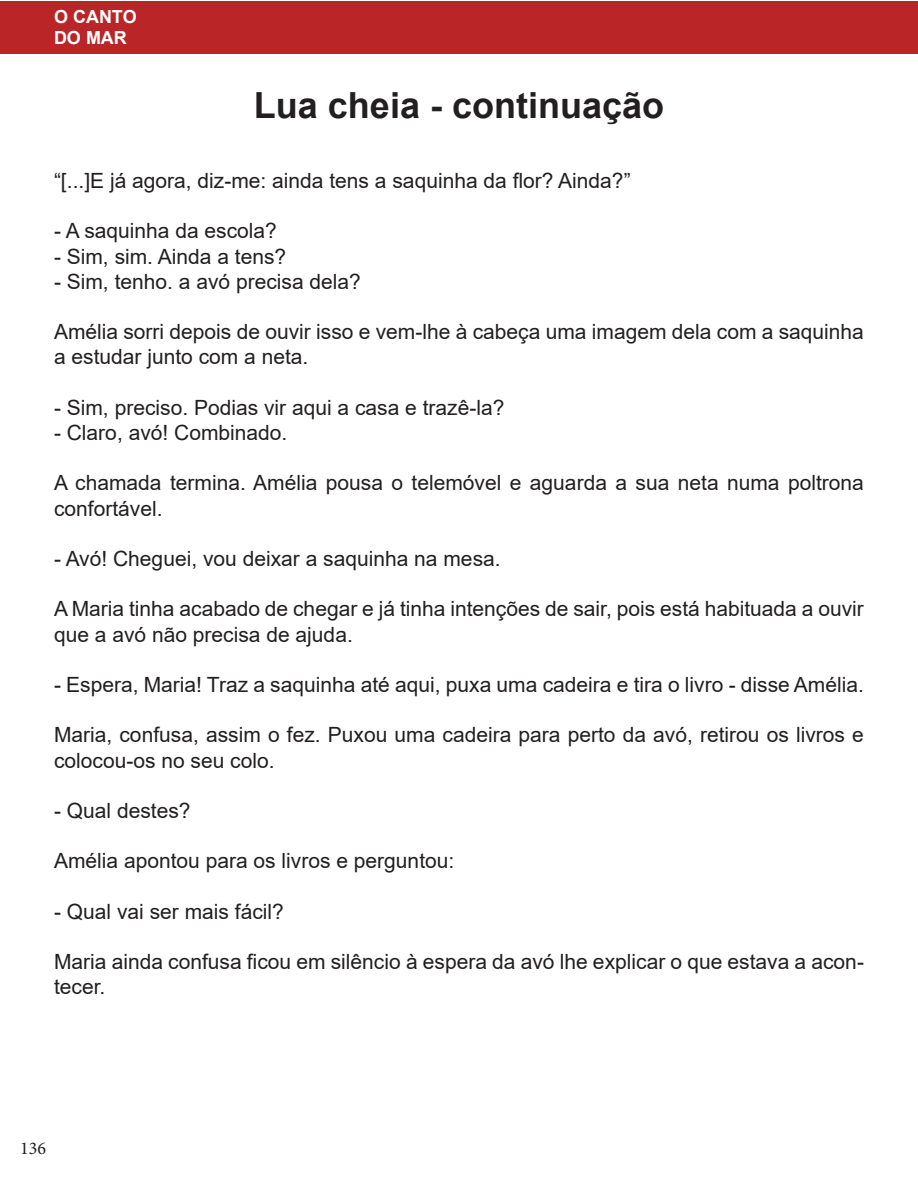
<style>
.page{position:relative;width:918px;height:1188px;background:#fff}
.page>*{position:absolute;margin:0;border:0;box-sizing:border-box;transform-origin:0 0}
.t1{font:700 36px "Arial";color:#231f20}
.t2{font:21px/25.2px "Arial";color:#231f20}
.t3{font:700 18px/21px "Arial";color:#fff}
.t4{font:18px "Minion Pro";color:#231f20}
</style>
<div class="page">
<div style="left:1px;top:1px;width:917px;height:52px;background:#ba2528"></div>
<p class="t3" style="left:54px;top:6px;width:84px">O CANTO<br>DO MAR</p>
<h1 class="t1" style="left:254px;top:80px;width:412px">Lua cheia - continuação</h1>
<p class="t2" style="left:54px;top:168px;width:578px">“[...]E já agora, diz-me: ainda tens a saquinha da flor? Ainda?”</p>
<p class="t2" style="left:54px;top:218px;width:224px">- A saquinha da escola?</p>
<p class="t2" style="left:54px;top:243px;width:234px">- Sim, sim. Ainda a tens?</p>
<p class="t2" style="left:54px;top:269px;width:308px">- Sim, tenho. a avó precisa dela?</p>
<p class="t2" style="left:54px;top:319px;width:811px">Amélia sorri depois de ouvir isso e vem-lhe à cabeça uma imagem dela com a saquinha a estudar junto com a neta.</p>
<p class="t2" style="left:54px;top:395px;width:452px">- Sim, preciso. Podias vir aqui a casa e trazê-la?</p>
<p class="t2" style="left:54px;top:420px;width:235px">- Claro, avó! Combinado.</p>
<p class="t2" style="left:54px;top:470px;width:811px">A chamada termina. Amélia pousa o telemóvel e aguarda a sua neta numa poltrona confortável.</p>
<p class="t2" style="left:54px;top:546px;width:448px">- Avó! Cheguei, vou deixar a saquinha na mesa.</p>
<p class="t2" style="left:54px;top:596px;width:811px">A Maria tinha acabado de chegar e já tinha intenções de sair, pois está habituada a ouvir que a avó não precisa de ajuda.</p>
<p class="t2" style="left:54px;top:672px;width:811px">- Espera, Maria! Traz a saquinha até aqui, puxa uma cadeira e tira o livro - disse Amélia.</p>
<p class="t2" style="left:54px;top:722px;width:811px">Maria, confusa, assim o fez. Puxou uma cadeira para perto da avó, retirou os livros e colocou-os no seu colo.</p>
<p class="t2" style="left:54px;top:798px;width:138px">- Qual destes?</p>
<p class="t2" style="left:54px;top:848px;width:402px">Amélia apontou para os livros e perguntou:</p>
<p class="t2" style="left:54px;top:899px;width:231px">- Qual vai ser mais fácil?</p>
<p class="t2" style="left:54px;top:949px;width:811px">Maria ainda confusa ficou em silêncio à espera da avó lhe explicar o que estava a acon&shy;tecer.</p>
<p class="t4" style="left:20px;top:1136px;width:27px">136</p>
</div>
